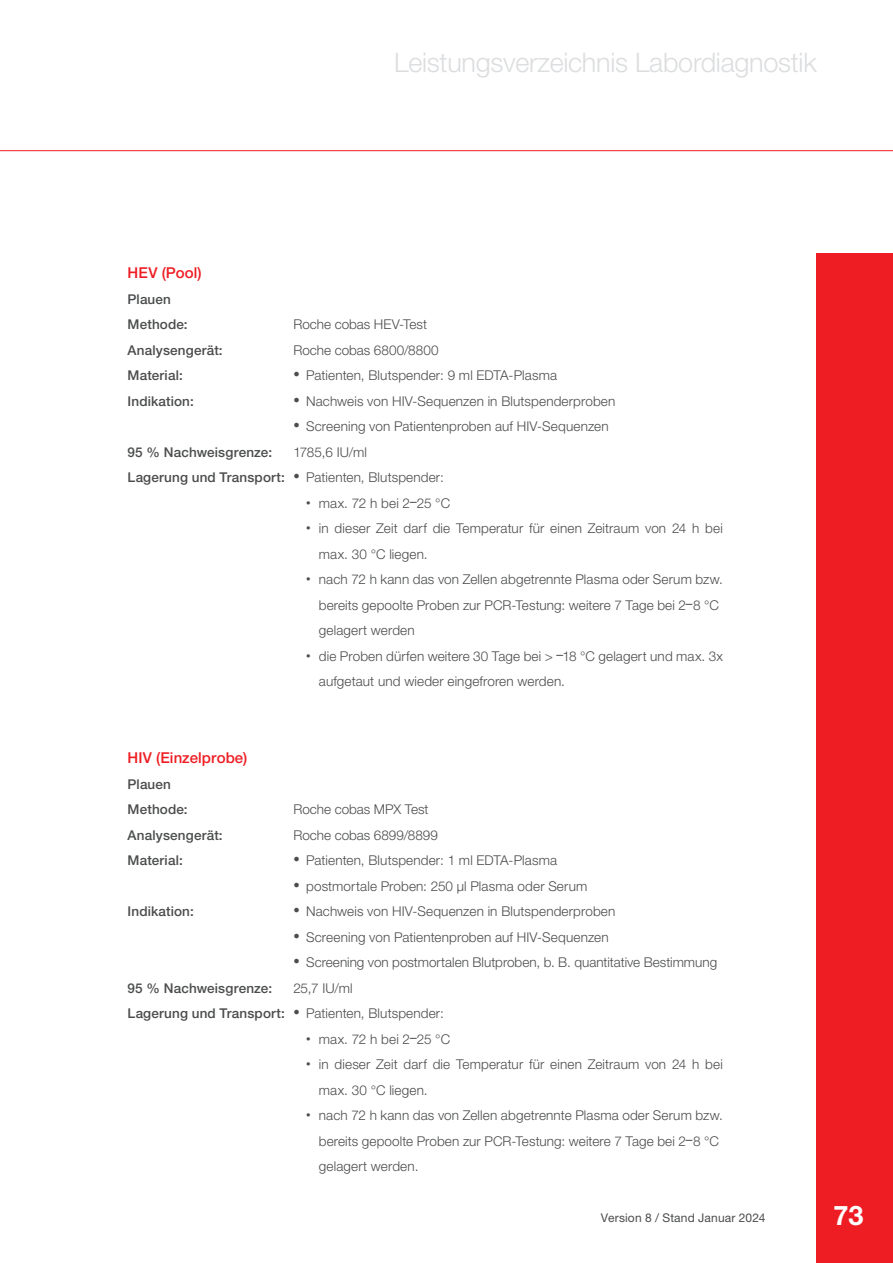
<style>
.page{position:relative;width:893px;height:1263px;background:#fff}
.page>*{position:absolute;margin:0;border:0;box-sizing:border-box;transform-origin:0 0}
.t1{font:300 27px "Helvetica Neue LT Std";letter-spacing:-.01em;color:#dcdddf}
.t2{font:700 27px "Helvetica Neue LT Std";color:#fff}
.t3{font:500 15px "Helvetica Neue LT Std";letter-spacing:.005em;color:#ee1d23}
.t4{font:300 13.5px/25.5px "Helvetica Neue LT Std";letter-spacing:.01em;color:#4b4c4d}
.t5{font:500 13.5px/25.5px "Helvetica Neue LT Std";letter-spacing:.01em;color:#4b4c4d}
.t6{font:12px "Helvetica Neue LT Std";letter-spacing:.015em;color:#4b4c4d}
.s1{font-weight:500}
.s2{color:#231f20}
</style>
<div class="page">
<div style="left:816px;top:253px;width:77px;height:1010px;background:#ee1d23"></div>
<hr style="left:0;top:150px;width:893px;height:1px;background:#ee1d23">
<p class="t3" style="left:128px;top:264px;width:76px">HEV (Pool)</p>
<p class="t5" style="left:128px;top:286px;width:62px">Plauen<br>Methode:</p>
<p class="t1" style="left:394px;top:46px;width:424px">Leistungsverzeichnis Labordiagnostik</p>
<p class="t4" style="left:293px;top:312px;width:135px">Roche cobas HEV-Test</p>
<p class="t5" style="left:128px;top:337px;width:97px">Analysengerät:</p>
<p class="t4" style="left:293px;top:337px;width:147px">Roche cobas 6800/8800</p>
<p class="t5" style="left:128px;top:363px;width:57px">Material:</p>
<p class="t4" style="left:293px;top:363px;width:265px"><sup>●</sup> Patienten, Blutspender: 9 ml EDTA-Plasma</p>
<p class="t5" style="left:128px;top:388px;width:68px">Indikation:</p>
<p class="t4" style="left:293px;top:388px;width:324px"><sup>●</sup> Nachweis von HIV-Sequenzen in Blutspenderproben</p>
<p class="t4" style="left:293px;top:414px;width:317px"><sup>●</sup> Screening von Patientenproben auf HIV-Sequenzen</p>
<p class="t5" style="left:128px;top:439px;width:146px">95 % Nachweisgrenze:</p>
<p class="t4" style="left:293px;top:439px;width:75px">1785,6 IU/ml</p>
<p class="t4" style="left:128px;top:465px;width:318px"><span class="s1">Lagerung und Transport:</span> <sup>●</sup> Patienten, Blutspender:</p>
<p class="t4" style="left:306px;top:490px;width:146px"><sup>●</sup> max. 72 h bei 2<span class="s2">–</span>25 °C</p>
<p class="t4" style="left:319px;top:516px;width:405px;text-indent:-13px"><sup>●</sup> in dieser Zeit darf die Temperatur für einen Zeitraum von 24 h bei max. 30 °C liegen.</p>
<p class="t4" style="left:319px;top:567px;width:405px;text-indent:-13px"><sup>●</sup> nach 72 h kann das von Zellen abgetrennte Plasma oder Serum bzw. bereits gepoolte Proben zur PCR-Testung: weitere 7 Tage bei 2<span class="s2">–</span>8 °C gelagert werden</p>
<p class="t4" style="left:319px;top:643px;width:405px;text-indent:-13px"><sup>●</sup> die Proben dürfen weitere 30 Tage bei &gt; <span class="s2">–</span>18 °C gelagert und max. 3x aufgetaut und wieder eingefroren werden.</p>
<p class="t3" style="left:128px;top:749px;width:121px">HIV (Einzelprobe)</p>
<p class="t5" style="left:128px;top:771px;width:62px">Plauen<br>Methode:</p>
<p class="t4" style="left:293px;top:796px;width:137px">Roche cobas MPX Test</p>
<p class="t5" style="left:128px;top:822px;width:97px">Analysengerät:</p>
<p class="t4" style="left:293px;top:822px;width:146px">Roche cobas 6899/8899</p>
<p class="t5" style="left:128px;top:847px;width:57px">Material:</p>
<p class="t4" style="left:293px;top:847px;width:265px"><sup>●</sup> Patienten, Blutspender: 1 ml EDTA-Plasma</p>
<p class="t4" style="left:293px;top:873px;width:295px"><sup>●</sup> postmortale Proben: 250 μl Plasma oder Serum</p>
<p class="t5" style="left:128px;top:898px;width:68px">Indikation:</p>
<p class="t4" style="left:293px;top:898px;width:324px"><sup>●</sup> Nachweis von HIV-Sequenzen in Blutspenderproben</p>
<p class="t4" style="left:293px;top:924px;width:317px"><sup>●</sup> Screening von Patientenproben auf HIV-Sequenzen</p>
<p class="t4" style="left:293px;top:949px;width:425px"><sup>●</sup> Screening von postmortalen Blutproben, b. B. quantitative Bestimmung</p>
<p class="t5" style="left:128px;top:975px;width:146px">95 % Nachweisgrenze:</p>
<p class="t4" style="left:293px;top:975px;width:61px">25,7 IU/ml</p>
<p class="t4" style="left:128px;top:1000px;width:318px"><span class="s1">Lagerung und Transport:</span> <sup>●</sup> Patienten, Blutspender:</p>
<p class="t4" style="left:306px;top:1026px;width:146px"><sup>●</sup> max. 72 h bei 2<span class="s2">–</span>25 °C</p>
<p class="t4" style="left:319px;top:1051px;width:405px;text-indent:-13px"><sup>●</sup> in dieser Zeit darf die Temperatur für einen Zeitraum von 24 h bei max. 30 °C liegen.</p>
<p class="t4" style="left:319px;top:1102px;width:405px;text-indent:-13px"><sup>●</sup> nach 72 h kann das von Zellen abgetrennte Plasma oder Serum bzw. bereits gepoolte Proben zur PCR-Testung: weitere 7 Tage bei 2<span class="s2">–</span>8 °C gelagert werden.</p>
<p class="t6" style="left:601px;top:1210px;width:166px">Version 8 / Stand Januar 2024</p>
<h1 class="t2" style="left:833px;top:1198px;width:32px">73</h1>
</div>
